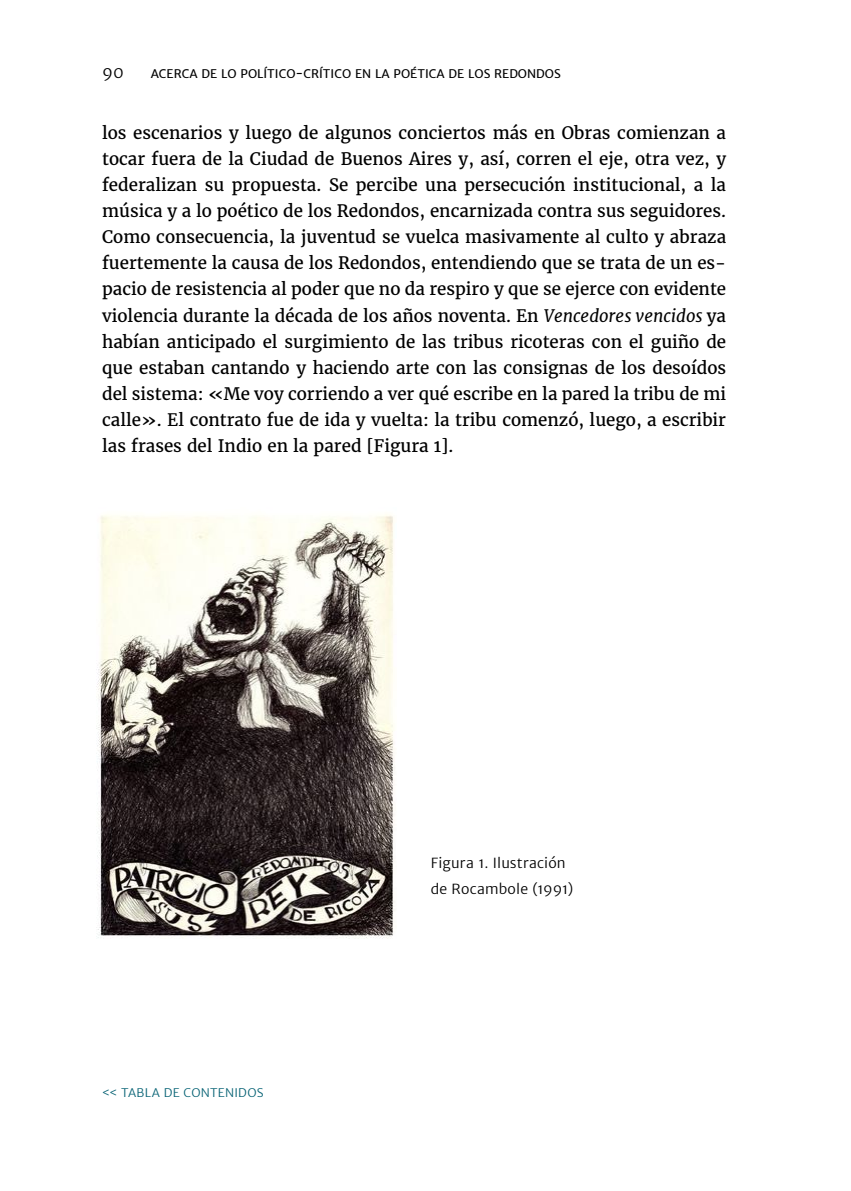
<style>
.page{position:relative;width:851px;height:1191px;background:#fff}
.page>*{position:absolute;margin:0;border:0;box-sizing:border-box;transform-origin:0 0}
.texto_sin_sangría{font:17px/26px "Merriweather";color:#000;text-align:justify}
.bibligrafía{font:300 16px "Merriweather Sans";color:#000}
.pie_de_foto{font:300 14px/26px "Merriweather Sans";letter-spacing:.015em;color:#000}
.bibligrafía-2{font:12px "Merriweather Sans";color:#000}
.texto{font:300 12px "Merriweather Sans";letter-spacing:.02em;color:#086375}
.s1{font-style:italic}
</style>
<div class="page">
<img style="left:96px;top:514px;width:299px;height:424px">
<p class="bibligrafía" style="left:102px;top:62px;width:23px">90</p>
<p class="bibligrafía-2" style="left:151px;top:66px;width:411px">ACERCA DE LO POLÍTICO-CRÍTICO EN LA POÉTICA DE LOS REDONDOS</p>
<p class="texto_sin_sangría" style="left:102px;top:120px;width:625px">los escenarios y luego de algunos conciertos más en Obras comienzan a tocar fuera de la Ciudad de Buenos Aires y, así, corren el eje, otra vez, y federalizan su propuesta. Se percibe una persecución institucional, a la música y a lo poético de los Redondos, encarnizada contra sus seguidores.<br>Como consecuencia, la juventud se vuelca masivamente al culto y abraza fuertemente la causa de los Redondos, entendiendo que se trata de un es&shy;pacio de resistencia al poder que no da respiro y que se ejerce con evidente violencia durante la década de los años noventa. En <span class="s1">Vencedores vencidos</span> ya habían anticipado el surgimiento de las tribus ricoteras con el guiño de que estaban cantando y haciendo arte con las consignas de los desoídos del sistema: «Me voy corriendo a ver qué escribe en la pared la tribu de mi calle». El contrato fue de ida y vuelta: la tribu comenzó, luego, a escribir las frases del Indio en la pared [Figura 1].</p>
<p class="texto" style="left:102px;top:1085px;width:163px">&lt;&lt; TABLA DE CONTENIDOS</p>
<p class="pie_de_foto" style="left:430px;top:849px;width:144px">Figura 1. Ilustración de Rocambole (1991)</p>
</div>
